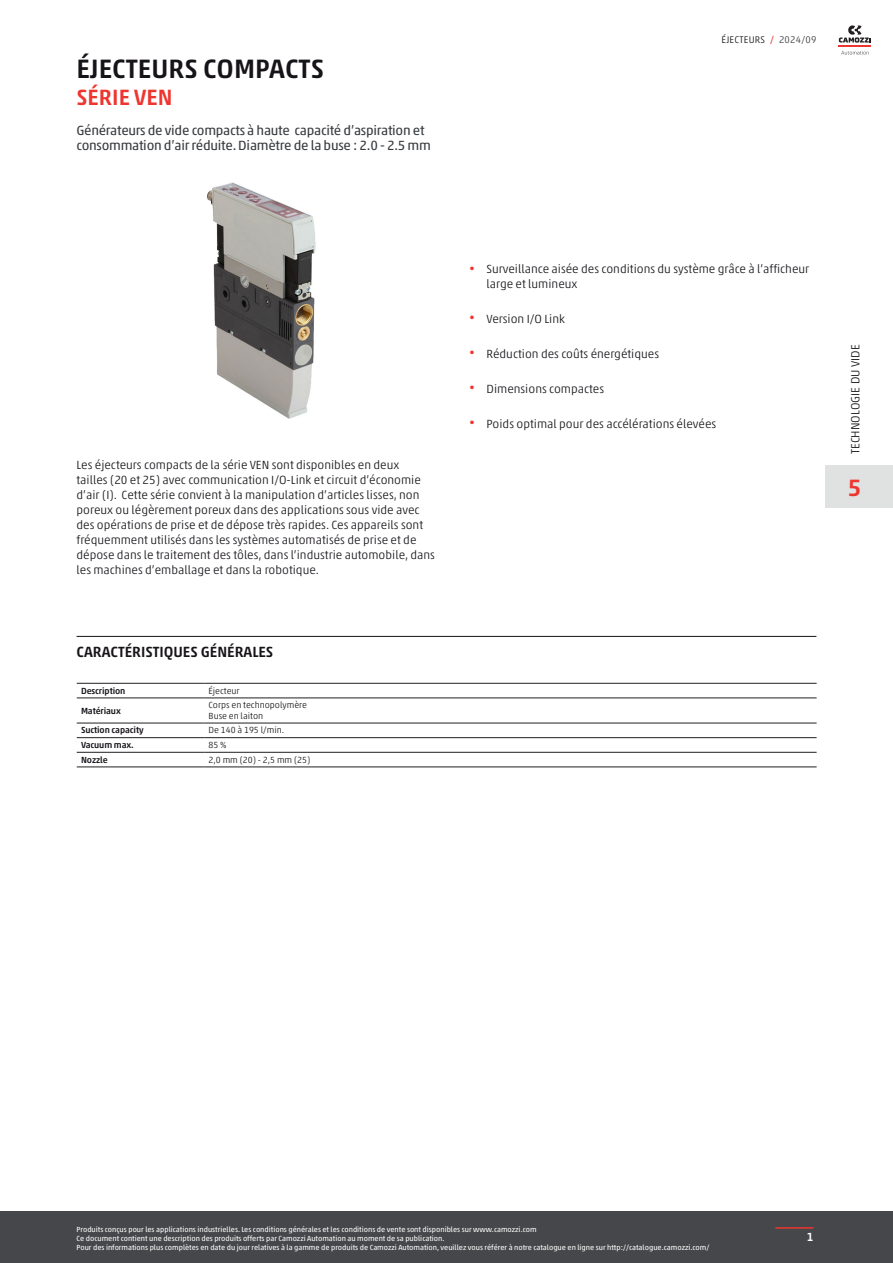
<style>
.page{position:relative;width:893px;height:1263px;background:#fff}
.page>*{position:absolute;margin:0;border:0;box-sizing:border-box;transform-origin:0 0}
.TITOLO_Home{font:500 27px "Akko W1 G";color:#171419}
.Num_catalogo_no_lingua{font:500 24px "Akko W1 G";color:#ee352f}
.SOTTOTITOLO_Home{font:500 22.5px "Akko W1 G";color:#ee352f}
.Titolo_SEZIONE{font:500 15px "Akko W1 G";color:#171419}
.INTRO_Home{font:13.5px/15px "Akko W1 G";letter-spacing:-.02em;color:#383b3f}
.Descrizione_prodotto{font:300 12px/15px "Akko W1 G";color:#171419}
.NOME_CATALOGO{font:300 12px "Akko W1 G";color:#171419}
.t1{font:500 12px "Akko W1 G";color:#fff}
.Edizione_catalogo{font:300 9.75px "Akko W1 G";letter-spacing:.025em;color:#171419}
.Testi_tabella_general_data{font:300 9px/10.5px "Akko W1 G";color:#171419}
.Titoli_tabella_general_data{font:500 9px "Akko W1 G";letter-spacing:-.01em;color:#171419}
.footNotes{font:7.5px/9px "Akko W1 G";color:#fff}
.s1{font-weight:400;color:#ee352f}
.s2{color:#383b3f}
.s3{font-weight:400;font-size:10.5px;color:#ee352f}
</style>
<div class="page">
<hr style="left:77px;top:636px;width:739px;height:1px;background:#171419">
<svg style="left:77px;top:697px;width:740px;height:70px"></svg>
<hr style="left:204px;top:683px;width:613px;height:1px;background:#231f20">
<hr style="left:204px;top:698px;width:613px;height:1px;background:#231f20">
<hr style="left:204px;top:723px;width:613px;height:1px;background:#231f20">
<hr style="left:204px;top:737px;width:613px;height:1px;background:#231f20">
<hr style="left:204px;top:752px;width:613px;height:1px;background:#231f20">
<hr style="left:204px;top:767px;width:613px;height:1px;background:#231f20">
<hr style="left:77px;top:683px;width:127px;height:1px;background:#231f20">
<hr style="left:77px;top:698px;width:127px;height:1px;background:#231f20">
<hr style="left:77px;top:723px;width:127px;height:1px;background:#231f20">
<hr style="left:77px;top:737px;width:127px;height:1px;background:#231f20">
<hr style="left:77px;top:752px;width:127px;height:1px;background:#231f20">
<hr style="left:77px;top:767px;width:127px;height:1px;background:#231f20">
<img style="left:207px;top:182px;width:109px;height:237px">
<div style="left:0;top:1211px;width:893px;height:52px;background:#46474a"></div>
<hr style="left:775px;top:1227px;width:39px;height:1px;background:#ee352f">
<hr style="left:839px;top:45px;width:32px;height:2px;background:#ee352f">
<svg style="left:839px;top:25px;width:32px;height:18px"></svg>
<svg style="left:841px;top:51px;width:28px;height:4px"></svg>
<div style="left:825px;top:465px;width:59px;height:42px;background:#e0e2e1"></div>
<div style="left:884px;top:465px;width:9px;height:42px;background:#e0e2e1"></div>
<p class="TITOLO_Home" style="left:77px;top:49px;width:249px">ÉJECTEURS COMPACTS</p>
<p class="SOTTOTITOLO_Home" style="left:77px;top:81px;width:98px">SÉRIE VEN</p>
<p class="INTRO_Home" style="left:77px;top:122px;width:356px">Générateurs de vide compacts à haute capacité d’aspiration et consommation d’air réduite. Diamètre de la buse : 2.0 - 2.5 mm</p>
<p class="Edizione_catalogo" style="left:721px;top:32px;width:96px">ÉJECTEURS <span class="s1">/</span> <span class="s2">2024/09</span></p>
<p class="Descrizione_prodotto" style="left:77px;top:457px;width:360px">Les éjecteurs compacts de la série VEN sont disponibles en deux<br>tailles (20 et 25) avec communication I/O-Link et circuit d’économie d’air (I). Cette série convient à la manipulation d’articles lisses, non poreux ou légèrement poreux dans des applications sous vide avec des opérations de prise et de dépose très rapides. Ces appareils sont fréquemment utilisés dans les systèmes automatisés de prise et de dépose dans le traitement des tôles, dans l’industrie automobile, dans les machines d’emballage et dans la robotique.</p>
<p class="Titolo_SEZIONE" style="left:77px;top:641px;width:198px">CARACTÉRISTIQUES GÉNÉRALES</p>
<p class="Titoli_tabella_general_data" style="left:81px;top:684px;width:46px">Description</p>
<p class="Testi_tabella_general_data" style="left:209px;top:685px;width:33px">Éjecteur</p>
<p class="Titoli_tabella_general_data" style="left:81px;top:704px;width:41px">Matériaux</p>
<p class="Testi_tabella_general_data" style="left:209px;top:699px;width:100px">Corps en technopolymère<br>Buse en laiton</p>
<p class="Titoli_tabella_general_data" style="left:81px;top:724px;width:64px">Suction capacity</p>
<p class="Testi_tabella_general_data" style="left:209px;top:724px;width:77px">De 140 à 195 l/min.</p>
<p class="Titoli_tabella_general_data" style="left:81px;top:738px;width:54px">Vacuum max.</p>
<p class="Testi_tabella_general_data" style="left:209px;top:739px;width:20px">85 %</p>
<p class="Titoli_tabella_general_data" style="left:81px;top:753px;width:28px">Nozzle</p>
<p class="Testi_tabella_general_data" style="left:209px;top:754px;width:103px">2,0 mm (20) - 2,5 mm (25)</p>
<p class="Descrizione_prodotto" style="left:486px;top:261px;width:324px;text-indent:-17px"><span class="s3">•</span> Surveillance aisée des conditions du système grâce à l’afficheur large et lumineux</p>
<p class="Descrizione_prodotto" style="left:469px;top:311px;width:97px"><span class="s3">•</span> Version I/O Link</p>
<p class="Descrizione_prodotto" style="left:469px;top:345px;width:191px"><span class="s3">•</span> Réduction des coûts énergétiques</p>
<p class="Descrizione_prodotto" style="left:469px;top:380px;width:136px"><span class="s3">•</span> Dimensions compactes</p>
<p class="Descrizione_prodotto" style="left:469px;top:415px;width:248px"><span class="s3">•</span> Poids optimal pour des accélérations élevées</p>
<p class="NOME_CATALOGO" style="left:847px;top:454px;width:112px;rotate:-90deg">TECHNOLOGIE DU VIDE</p>
<p class="Num_catalogo_no_lingua" style="left:848px;top:469px;width:15px">5</p>
<p class="footNotes" style="left:77px;top:1225px;width:634px">Produits conçus pour les applications industrielles. Les conditions générales et les conditions de vente sont disponibles sur www.camozzi.com<br>Ce document contient une description des produits offerts par Camozzi Automation au moment de sa publication.<br>Pour des informations plus complètes en date du jour relatives à la gamme de produits de Camozzi Automation, veuillez vous référer à notre catalogue en ligne sur http://catalogue.camozzi.com/</p>
<p class="t1" style="left:807px;top:1228px;width:8px">1</p>
</div>
